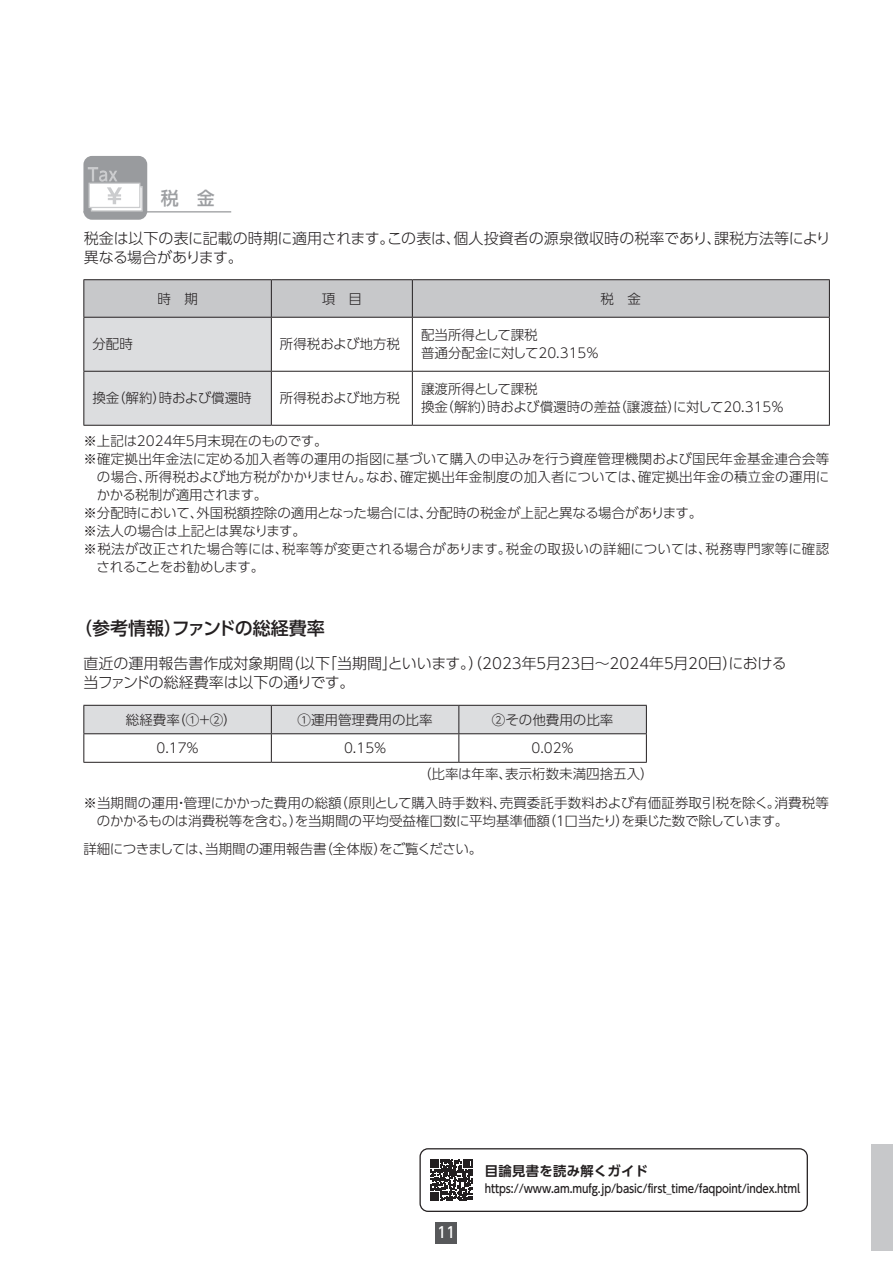
<style>
.page{position:relative;width:893px;height:1263px;background:#fff}
.page>*{position:absolute;margin:0;border:0;box-sizing:border-box;transform-origin:0 0}
.t1{font:500 18px "UD Shin Go Pro";color:#231f20}
.t2{font:500 18px "UD Shin Go Pro";color:#9d9fa2}
.t3{font:300 15px/18.8px "UD Shin Go Pro";color:#231f20}
.t4{font:500 15px "UD Shin Go Pro";color:#fff;scale:.9 1}
.t5{font:300 13.5px/18px "UD Shin Go Pro";color:#231f20}
.t6{font:300 13.5px "UD Shin Go Pro";letter-spacing:.03em;color:#231f20}
.t7{font:300 13.5px "UD Shin Go Pro";letter-spacing:-.02em;color:#231f20}
.t8{font:300 13.5px "UD Shin Go Pro";letter-spacing:-.035em;color:#231f20}
.t9{font:300 13.5px "UD Shin Go Pro";letter-spacing:-.05em;color:#231f20}
.t10{font:700 13.35px "UD Shin Go Pro De";letter-spacing:.025em;color:#231f20}
.t11{font:500 11.7px "UD Shin Go Pro";letter-spacing:-.01em;color:#231f20;scale:.88 1}
</style>
<div class="page">
<div style="left:436px;top:1222px;width:21px;height:21px;background:#57585a"></div>
<hr style="left:83px;top:211px;width:148px;height:1px;background:#999b9e">
<div style="left:83px;top:156px;width:64px;height:64px;background:#999b9e;border-radius:9px"></div>
<div style="left:91px;top:187px;width:51px;height:24px;background:linear-gradient(to right,#fff,#fff)"></div>
<div style="left:91px;top:186px;width:52px;height:26px;border:1px solid #cbccce"></div>
<div style="left:89px;top:183px;width:51px;height:24px;background:#fff"></div>
<div style="left:89px;top:183px;width:51px;height:25px;border:1px solid #cbccce"></div>
<svg style="left:88px;top:167px;width:34px;height:37px"></svg>
<svg style="left:84px;top:280px;width:745px;height:145px"></svg>
<hr style="left:83px;top:279px;width:188px;height:1px;background:#231f20">
<hr style="left:83px;top:280px;width:1px;height:37px;background:#231f20">
<hr style="left:271px;top:279px;width:141px;height:1px;background:#231f20">
<hr style="left:271px;top:280px;width:1px;height:37px;background:#231f20">
<hr style="left:412px;top:279px;width:418px;height:1px;background:#231f20">
<hr style="left:412px;top:280px;width:1px;height:37px;background:#231f20">
<hr style="left:829px;top:280px;width:1px;height:37px;background:#231f20">
<hr style="left:83px;top:317px;width:188px;height:1px;background:#231f20">
<hr style="left:83px;top:318px;width:1px;height:53px;background:#231f20">
<hr style="left:271px;top:317px;width:141px;height:1px;background:#231f20">
<hr style="left:271px;top:318px;width:1px;height:53px;background:#231f20">
<hr style="left:412px;top:317px;width:418px;height:1px;background:#231f20">
<hr style="left:412px;top:318px;width:1px;height:53px;background:#231f20">
<hr style="left:829px;top:318px;width:1px;height:53px;background:#231f20">
<hr style="left:83px;top:371px;width:188px;height:1px;background:#231f20">
<hr style="left:83px;top:372px;width:1px;height:53px;background:#231f20">
<hr style="left:271px;top:371px;width:141px;height:1px;background:#231f20">
<hr style="left:271px;top:372px;width:1px;height:53px;background:#231f20">
<hr style="left:412px;top:371px;width:418px;height:1px;background:#231f20">
<hr style="left:412px;top:372px;width:1px;height:53px;background:#231f20">
<hr style="left:829px;top:372px;width:1px;height:53px;background:#231f20">
<hr style="left:83px;top:425px;width:188px;height:1px;background:#231f20">
<hr style="left:271px;top:425px;width:141px;height:1px;background:#231f20">
<hr style="left:412px;top:425px;width:418px;height:1px;background:#231f20">
<svg style="left:83px;top:705px;width:564px;height:57px"></svg>
<hr style="left:83px;top:762px;width:188px;height:1px;background:#231f20">
<hr style="left:271px;top:762px;width:188px;height:1px;background:#231f20">
<hr style="left:459px;top:762px;width:188px;height:1px;background:#231f20">
<svg style="left:419px;top:1148px;width:389px;height:64px"></svg>
<div style="left:872px;top:1144px;width:21px;height:107px;background:#c7c8ca"></div>
<h1 class="t2" style="left:161px;top:184px;width:55px">税　金</h1>
<p class="t3" style="left:84px;top:229px;width:749px">税金は以下の表に記載の時期に適用されます。この表は、個人投資者の源泉徴収時の税率であり、課税方法等により異なる場合があります。</p>
<p class="t5" style="left:157px;top:289px;width:42px">時　期</p>
<p class="t5" style="left:322px;top:289px;width:42px">項　目</p>
<p class="t5" style="left:601px;top:289px;width:42px">税　金</p>
<p class="t5" style="left:92px;top:335px;width:42px">分配時</p>
<p class="t5" style="left:280px;top:335px;width:122px">所得税および地方税</p>
<p class="t5" style="left:421px;top:326px;width:180px">配当所得として課税<br>普通分配金に対して20.315％</p>
<p class="t5" style="left:92px;top:389px;width:161px">換金（解約）時および償還時</p>
<p class="t5" style="left:280px;top:389px;width:122px">所得税および地方税</p>
<p class="t5" style="left:421px;top:380px;width:365px">譲渡所得として課税<br>換金（解約）時および償還時の差益（譲渡益）に対して20.315％</p>
<p class="t7" style="left:83px;top:430px;width:246px">※上記は2024年５月末現在のものです。</p>
<p class="t5" style="left:83px;top:449px;width:747px">※確定拠出年金法に定める加入者等の運用の指図に基づいて購入の申込みを行う資産管理機関および国民年金基金連合会等</p>
<p class="t5" style="left:97px;top:467px;width:734px">の場合、所得税および地方税がかかりません。なお、確定拠出年金制度の加入者については、確定拠出年金の積立金の運用に</p>
<p class="t8" style="left:97px;top:484px;width:172px">かかる税制が適用されます。</p>
<p class="t5" style="left:83px;top:503px;width:620px">※分配時において、外国税額控除の適用となった場合には、分配時の税金が上記と異なる場合があります。</p>
<p class="t7" style="left:83px;top:520px;width:224px">※法人の場合は上記とは異なります。</p>
<p class="t6" style="left:83px;top:538px;width:747px">※税法が改正された場合等には、税率等が変更される場合があります。税金の取扱いの詳細については、税務専門家等に確認</p>
<p class="t9" style="left:97px;top:556px;width:169px">されることをお勧めします。</p>
<h1 class="t1" style="left:74px;top:614px;width:252px">（参考情報）ファンドの総経費率</h1>
<p class="t3" style="left:83px;top:654px;width:705px">直近の運用報告書作成対象期間（以下「当期間」といいます。）（2023年５月23日～2024年５月20日）における当ファンドの総経費率は以下の通りです。</p>
<p class="t5" style="left:126px;top:710px;width:112px">総経費率（①＋②）</p>
<p class="t5" style="left:298px;top:710px;width:137px">①運用管理費用の比率</p>
<p class="t5" style="left:492px;top:710px;width:123px">②その他費用の比率</p>
<p class="t5" style="left:157px;top:738px;width:44px">0.17％</p>
<p class="t5" style="left:344px;top:738px;width:44px">0.15％</p>
<p class="t5" style="left:418px;top:734px;width:237px;line-height:26.2px;text-indent:114px">0.02％<br>（比率は年率、表示桁数未満四捨五入）</p>
<p class="t5" style="left:97px;top:793px;width:733px;text-indent:-14px">※当期間の運用・管理にかかった費用の総額（原則として購入時手数料、売買委託手数料および有価証券取引税を除く。消費税等のかかるものは消費税等を含む。）を当期間の平均受益権口数に平均基準価額（１口当たり）を乗じた数で除しています。</p>
<p class="t5" style="left:83px;top:840px;width:400px">詳細につきましては、当期間の運用報告書（全体版）をご覧ください。</p>
<p class="t10" style="left:485px;top:1160px;width:165px">目論見書を読み解くガイド</p>
<p class="t4" style="left:438px;top:1220px;width:21px">11</p>
<p class="t11" style="left:485px;top:1179px;width:360px">https://www.am.mufg.jp/basic/first_time/faqpoint/index.html</p>
</div>
